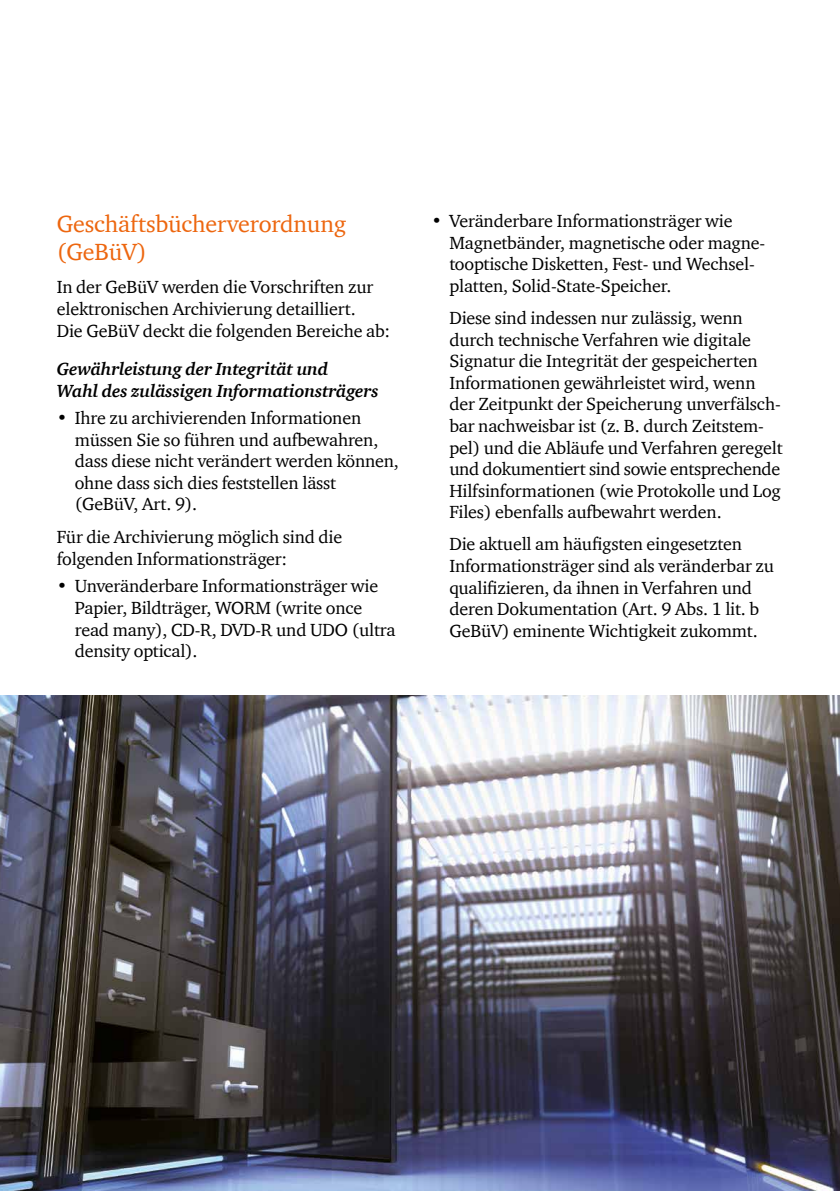
<style>
.page{position:relative;width:840px;height:1191px;background:#fff}
.page>*{position:absolute;margin:0;border:0;box-sizing:border-box;transform-origin:0 0}
.Untertitel_rot{font:24px/28.8px "ITC Charter Com";letter-spacing:-.01em;color:#ed660f}
.Lauftext_schwarz{font:18px/21.6px "ITC Charter Com";letter-spacing:-.01em;color:#000}
.Lauftexttitel_schwar{font:italic 700 18px/21.6px "ITC Charter Com";letter-spacing:-.01em;color:#000}
.s1{font-weight:900}
</style>
<div class="page">
<img style="left:0;top:696px;width:839px;height:495px">
<p class="Untertitel_rot" style="left:57px;top:209px;width:291px">Geschäftsbücherverordnung (GeBüV)</p>
<p class="Lauftext_schwarz" style="left:57px;top:276px;width:335px">In der GeBüV werden die Vorschriften zur elektronischen Archivierung detailliert.<br>Die GeBüV deckt die folgenden Bereiche ab:</p>
<p class="Lauftexttitel_schwar" style="left:57px;top:358px;width:323px">Gewährleistung der Integrität und<br>Wahl des zulässigen Informationsträgers</p>
<p class="Lauftext_schwarz" style="left:75px;top:407px;width:325px;text-indent:-18px"><span class="s1">•</span> Ihre zu archivierenden Informationen müssen Sie so führen und aufbewahren, dass diese nicht verändert werden können, ohne dass sich dies feststellen lässt (GeBüV, Art. 9).</p>
<p class="Lauftext_schwarz" style="left:57px;top:526px;width:287px">Für die Archivierung möglich sind die folgenden Informationsträger:</p>
<p class="Lauftext_schwarz" style="left:75px;top:575px;width:322px;text-indent:-18px"><span class="s1">•</span> Unveränderbare Informationsträger wie Papier, Bildträger, WORM (write once read many), CD-R, DVD-R und UDO (ultra density optical).</p>
<p class="Lauftext_schwarz" style="left:449px;top:210px;width:317px;text-indent:-18px"><span class="s1">•</span> Veränderbare Informationsträger wie Magnetbänder, magnetische oder magne&shy;tooptische Disketten, Fest- und Wechsel&shy;platten, Solid-State-Speicher.</p>
<p class="Lauftext_schwarz" style="left:449px;top:307px;width:335px">Diese sind indessen nur zulässig, wenn durch technische Verfahren wie digitale Signatur die Integrität der gespeicherten Informationen gewährleistet wird, wenn der Zeitpunkt der Speicherung unverfälsch&shy;bar nachweisbar ist (z. B. durch Zeitstem&shy;pel) und die Abläufe und Verfahren geregelt und dokumentiert sind sowie entsprechende Hilfsinformationen (wie Protokolle und Log Files) ebenfalls aufbewahrt werden.</p>
<p class="Lauftext_schwarz" style="left:449px;top:533px;width:326px">Die aktuell am häufigsten eingesetzten Informationsträger sind als veränderbar zu qualifizieren, da ihnen in Verfahren und deren Dokumentation (Art. 9 Abs. 1 lit. b GeBüV) eminente Wichtigkeit zukommt.</p>
</div>
